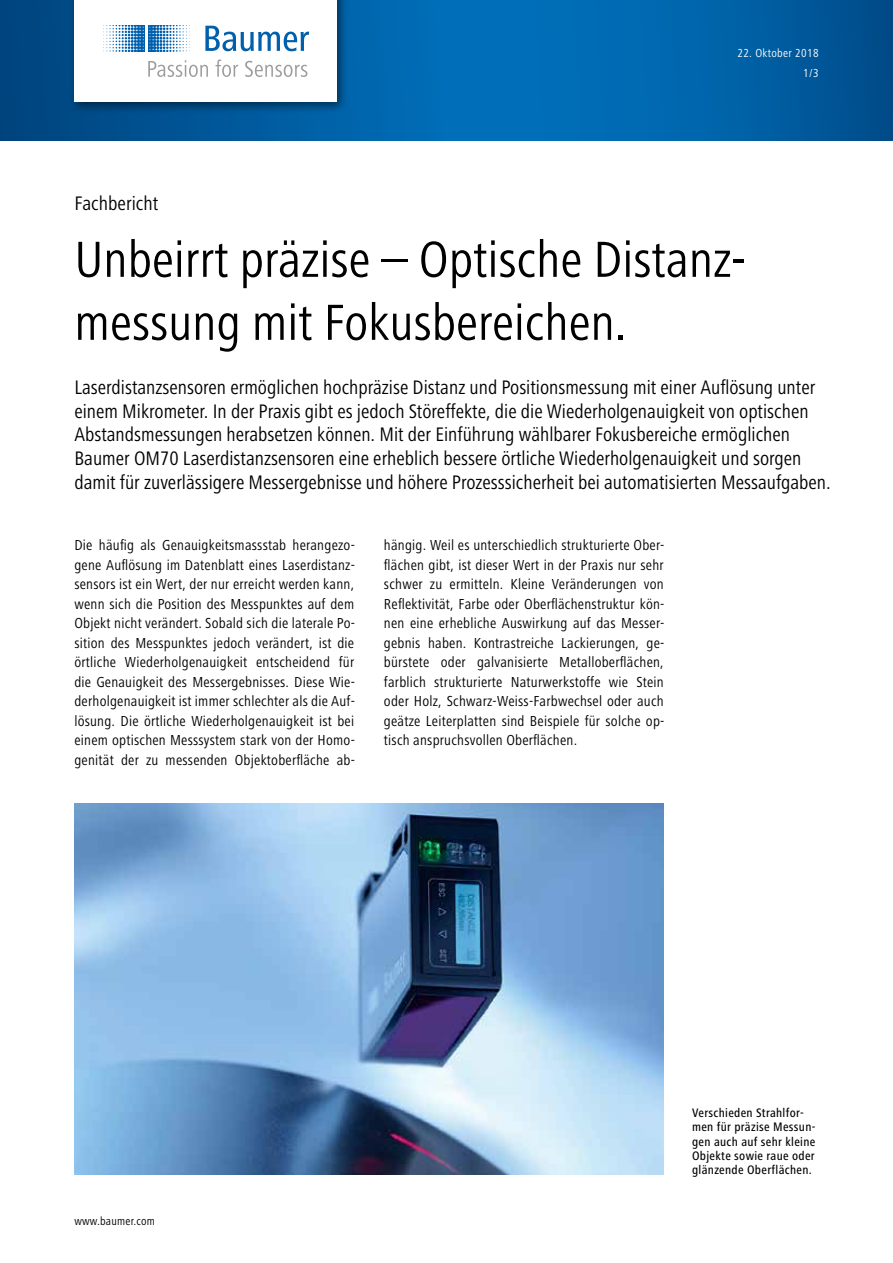
<style>
.page{position:relative;width:893px;height:1263px;background:#fff}
.page>*{position:absolute;margin:0;border:0;box-sizing:border-box;transform-origin:0 0}
.t1{font:condensed 52.5px/63px "Frutiger Next LT";color:#000}
.t2{font:condensed 20.25px/23.7px "Frutiger Next LT";color:#000}
.t3{font:condensed 15px/19.5px "Frutiger Next LT";letter-spacing:.015em;color:#000;text-align:justify}
.t4{font:500 condensed 12.75px/14.2px "Frutiger Next LT";letter-spacing:.025em;color:#000}
.t5{font:condensed 12px/19.2px "Frutiger Next LT";letter-spacing:.03em;color:#fff;text-align:right}
.t6{font:condensed 12px "Frutiger Next LT";letter-spacing:.02em;color:#000}
</style>
<div class="page">
<svg style="left:0;top:0;width:893px;height:141px;background:#0060a5"></svg>
<div style="left:68px;top:0;width:281px;height:115px;background:#000;opacity:.5"></div>
<div style="left:74px;top:0;width:263px;height:102px;background:#fff"></div>
<svg style="left:205px;top:26px;width:104px;height:25px"></svg>
<svg style="left:103px;top:25px;width:87px;height:27px"></svg>
<svg style="left:148px;top:60px;width:60px;height:17px"></svg>
<svg style="left:216px;top:59px;width:22px;height:18px"></svg>
<svg style="left:245px;top:61px;width:62px;height:16px"></svg>
<img style="left:74px;top:804px;width:590px;height:370px">
<p class="t5" style="left:737px;top:44px;width:83px">22. Oktober 2018<br>1/3</p>
<h2 class="t2" style="left:74px;top:191px;width:85px">Fachbericht</h2>
<h1 class="t1" style="left:74px;top:228px;width:673px">Unbeirrt präzise – Optische Distanz&shy;messung mit Fokusbereichen.</h1>
<p class="t2" style="left:74px;top:376px;width:758px">Laserdistanzsensoren ermöglichen hochpräzise Distanz und Positionsmessung mit einer Auflösung unter einem Mikrometer. In der Praxis gibt es jedoch Störeffekte, die die Wiederholgenauigkeit von optischen Abstandsmessungen herabsetzen können. Mit der Einführung wählbarer Fokusbereiche ermöglichen Baumer OM70 Laserdistanzsensoren eine erheblich bessere örtliche Wiederholgenauigkeit und sorgen damit für zuverlässigere Messergebnisse und höhere Prozesssicherheit bei automatisierten Messaufgaben.</p>
<p class="t3" style="left:74px;top:535px;width:282px">Die häufig als Genauigkeitsmassstab herangezo&shy;gene Auflösung im Datenblatt eines Laserdistanz&shy;sensors ist ein Wert, der nur erreicht werden kann, wenn sich die Position des Messpunktes auf dem Objekt nicht verändert. Sobald sich die laterale Po&shy;sition des Messpunktes jedoch verändert, ist die örtliche Wiederholgenauigkeit entscheidend für die Genauigkeit des Messergebnisses. Diese Wie&shy;derholgenauigkeit ist immer schlechter als die Auf&shy;lösung. Die örtliche Wiederholgenauigkeit ist bei einem optischen Messsystem stark von der Homo&shy;genität der zu messenden Objektoberfläche ab-</p>
<p class="t3" style="left:384px;top:535px;width:282px">hängig. Weil es unterschiedlich strukturierte Ober&shy;flächen gibt, ist dieser Wert in der Praxis nur sehr schwer zu ermitteln. Kleine Veränderungen von Reflektivität, Farbe oder Oberflächenstruktur kön&shy;nen eine erhebliche Auswirkung auf das Messer&shy;gebnis haben. Kontrastreiche Lackierungen, ge&shy;bürstete oder galvanisierte Metalloberflächen, farblich strukturierte Naturwerkstoffe wie Stein oder Holz, Schwarz-Weiss-Farbwechsel oder auch geätze Leiterplatten sind Beispiele für solche op&shy;tisch anspruchsvollen Oberflächen.</p>
<p class="t6" style="left:74px;top:1215px;width:82px">www.baumer.com</p>
<p class="t4" style="left:692px;top:1106px;width:125px">Verschieden Strahlfor&shy;men für präzise Messun&shy;gen auch auf sehr kleine<br>Objekte sowie raue oder glänzende Oberflächen.</p>
</div>
